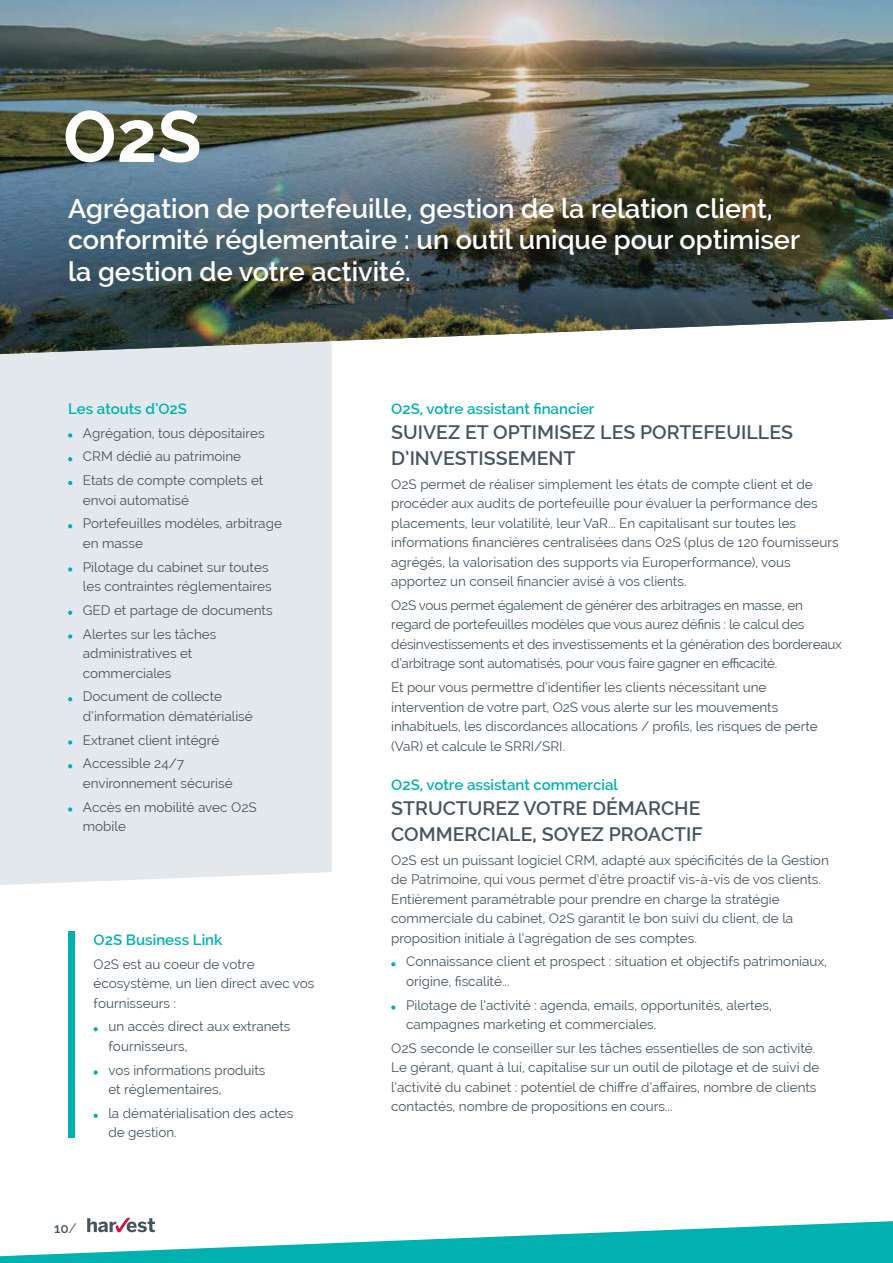
<style>
.page{position:relative;width:893px;height:1263px;background:#fff}
.page>*{position:absolute;margin:0;border:0;box-sizing:border-box;transform-origin:0 0}
.t1{font:700 72px "Raleway";color:#fff}
.t2{font:600 27px/31.5px "Raleway";color:#fff}
.t3{font:600 19.5px/25.5px "Raleway";color:#455560}
.t4{font:600 15px "Raleway";color:#00b1b0}
.t5{font:13.5px/19.5px "Raleway";color:#455560}
.t6{font:13.5px/19.5px "Raleway";letter-spacing:-.02em;color:#455560}
.t7{font:600 13.5px "Raleway";color:#455560}
.s1{font-weight:400}
</style>
<div class="page">
<div style="left:0;top:354px;width:332px;height:531px;background:#e3e8ec"></div>
<img style="left:0;top:0;width:893px;height:354px">
<svg style="left:0;top:1217px;width:893px;height:46px"></svg>
<svg style="left:68px;top:433px;width:4px;height:5px"></svg>
<svg style="left:68px;top:457px;width:4px;height:4px"></svg>
<svg style="left:68px;top:481px;width:4px;height:4px"></svg>
<svg style="left:68px;top:524px;width:4px;height:4px"></svg>
<svg style="left:68px;top:567px;width:4px;height:5px"></svg>
<svg style="left:68px;top:611px;width:4px;height:4px"></svg>
<svg style="left:68px;top:634px;width:4px;height:5px"></svg>
<svg style="left:68px;top:697px;width:4px;height:4px"></svg>
<svg style="left:68px;top:740px;width:4px;height:5px"></svg>
<svg style="left:68px;top:764px;width:4px;height:4px"></svg>
<svg style="left:68px;top:807px;width:4px;height:5px"></svg>
<svg style="left:391px;top:962px;width:4px;height:4px"></svg>
<svg style="left:391px;top:1005px;width:4px;height:5px"></svg>
<svg style="left:94px;top:1027px;width:4px;height:4px"></svg>
<svg style="left:94px;top:1070px;width:4px;height:4px"></svg>
<svg style="left:94px;top:1113px;width:4px;height:5px"></svg>
<div style="left:68px;top:931px;width:6px;height:206px;background:#00b1b0"></div>
<h1 class="t1" style="left:63px;top:95px;width:140px">O2S</h1>
<h2 class="t2" style="left:68px;top:193px;width:734px">Agrégation de portefeuille, gestion de la relation client, conformité réglementaire : un outil unique pour optimiser la gestion de votre activité.</h2>
<p class="t4" style="left:68px;top:400px;width:121px">Les atouts d’O2S</p>
<p class="t5" style="left:83px;top:421px;width:183px;line-height:23.7px">Agrégation, tous dépositaires<br>CRM dédié au patrimoine<br>Etats de compte complets et</p>
<p class="t5" style="left:83px;top:488px;width:200px;line-height:23.7px">envoi automatisé<br>Portefeuilles modèles, arbitrage</p>
<p class="t5" style="left:83px;top:531px;width:187px;line-height:23.7px">en masse<br>Pilotage du cabinet sur toutes</p>
<p class="t5" style="left:83px;top:574px;width:191px;line-height:23.7px;text-align:justify">les contraintes réglementaires GED et partage de documents Alertes sur les tâches</p>
<p class="t5" style="left:83px;top:644px;width:111px">administratives et commerciales</p>
<p class="t5" style="left:83px;top:687px;width:171px">Document de collecte d’information dématérialisé</p>
<p class="t5" style="left:83px;top:728px;width:138px;line-height:23.7px">Extranet client intégré<br>Accessible 24/7</p>
<p class="t5" style="left:83px;top:771px;width:175px;line-height:23.7px">environnement sécurisé<br>Accès en mobilité avec O2S</p>
<p class="t5" style="left:83px;top:817px;width:45px">mobile</p>
<p class="t4" style="left:94px;top:931px;width:130px">O2S Business Link</p>
<p class="t5" style="left:94px;top:954px;width:222px">O2S est au coeur de votre écosystème, un lien direct avec vos fournisseurs :</p>
<p class="t5" style="left:108px;top:1017px;width:184px">un accès direct aux extranets fournisseurs,</p>
<p class="t5" style="left:108px;top:1060px;width:159px">vos informations produits et réglementaires,</p>
<p class="t5" style="left:108px;top:1103px;width:187px">la dématérialisation des actes de gestion.</p>
<p class="t7" style="left:54px;top:1221px;width:24px">10<span class="s1">/</span></p>
<p class="t4" style="left:391px;top:400px;width:205px">O2S, votre assistant financier</p>
<h3 class="t3" style="left:391px;top:420px;width:403px">SUIVEZ ET OPTIMISEZ LES PORTEFEUILLES<br>D’INVESTISSEMENT</h3>
<p class="t5" style="left:391px;top:474px;width:449px">O2S permet de réaliser simplement les états de compte client et de procéder aux audits de portefeuille pour évaluer la performance des placements, leur volatilité, leur VaR... En capitalisant sur toutes les informations financières centralisées dans O2S (plus de 120 fournisseurs agrégés, la valorisation des supports via Europerformance), vous apportez un conseil financier avisé à vos clients.</p>
<p class="t6" style="left:391px;top:595px;width:452px">O2S vous permet également de générer des arbitrages en masse, en regard de portefeuilles modèles que vous aurez définis : le calcul des désinvestissements et des investissements et la génération des bordereaux d’arbitrage sont automatisés, pour vous faire gagner en efficacité.</p>
<p class="t5" style="left:391px;top:677px;width:428px">Et pour vous permettre d’identifier les clients nécessitant une intervention de votre part, O2S vous alerte sur les mouvements inhabituels, les discordances allocations / profils, les risques de perte (VaR) et calcule le SRRI/SRI.</p>
<p class="t4" style="left:391px;top:776px;width:228px">O2S, votre assistant commercial</p>
<h3 class="t3" style="left:391px;top:796px;width:313px">STRUCTUREZ VOTRE DÉMARCHE<br>COMMERCIALE, SOYEZ PROACTIF</h3>
<p class="t5" style="left:391px;top:850px;width:439px">O2S est un puissant logiciel CRM, adapté aux spécificités de la Gestion de Patrimoine, qui vous permet d’être proactif vis-à-vis de vos clients.<br>Entièrement paramétrable pour prendre en charge la stratégie commerciale du cabinet, O2S garantit le bon suivi du client, de la proposition initiale à l’agrégation de ses comptes.</p>
<p class="t5" style="left:406px;top:952px;width:422px">Connaissance client et prospect : situation et objectifs patrimoniaux, origine, fiscalité...</p>
<p class="t5" style="left:406px;top:995px;width:367px">Pilotage de l’activité : agenda, emails, opportunités, alertes, campagnes marketing et commerciales.</p>
<p class="t5" style="left:391px;top:1038px;width:430px">O2S seconde le conseiller sur les tâches essentielles de son activité.<br>Le gérant, quant à lui, capitalise sur un outil de pilotage et de suivi de l’activité du cabinet : potentiel de chiffre d’affaires, nombre de clients contactés, nombre de propositions en cours...</p>
</div>
